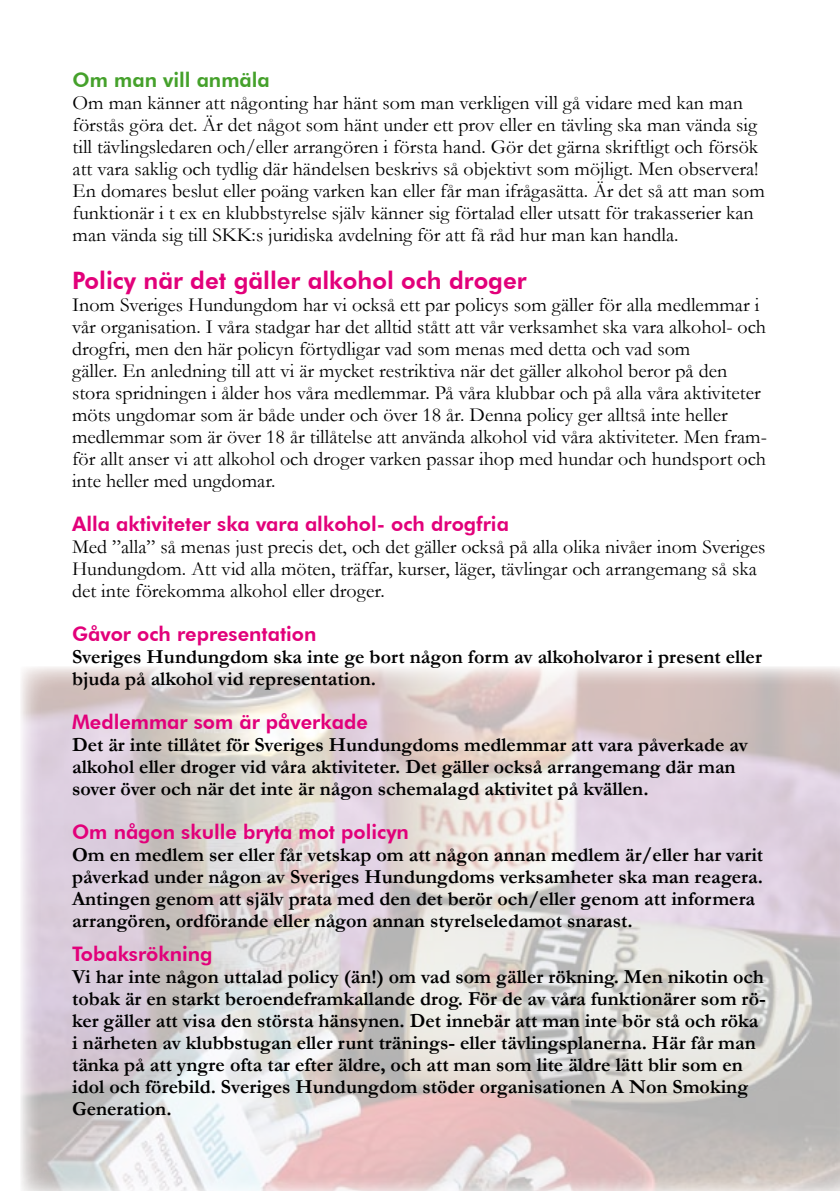
<style>
.page{position:relative;width:840px;height:1191px;background:#fff}
.page>*{position:absolute;margin:0;border:0;box-sizing:border-box;transform-origin:0 0}
.t1{font:800 24px "Futura BT";color:#e2007a}
.t2{font:20px/22px "Garamond";color:#000}
.t3{font:700 20px/22px "Garamond";color:#000}
.t4{font:800 20px "Futura BT";color:#e2007a}
.t5{font:800 20px "Futura BT";color:#45a12b}
</style>
<div class="page">
<img style="left:21px;top:667px;width:818px;height:524px">
<p class="t5" style="left:73px;top:68px;width:198px">Om man vill anmäla</p>
<p class="t2" style="left:73px;top:91px;width:693px">Om man känner att någonting har hänt som man verkligen vill gå vidare med kan man förstås göra det. Är det något som hänt under ett prov eller en tävling ska man vända sig till tävlingsledaren och/eller arrangören i första hand. Gör det gärna skriftligt och försök att vara saklig och tydlig där händelsen beskrivs så objektivt som möjligt. Men observera!<br>En domares beslut eller poäng varken kan eller får man ifrågasätta. Är det så att man som funktionär i t ex en klubbstyrelse själv känner sig förtalad eller utsatt för trakasserier kan man vända sig till SKK:s juridiska avdelning för att få råd hur man kan handla.</p>
<p class="t1" style="left:72px;top:266px;width:456px">Policy när det gäller alkohol och droger</p>
<p class="t2" style="left:72px;top:293px;width:696px">Inom Sveriges Hundungdom har vi också ett par policys som gäller för alla medlemmar i vår organisation. I våra stadgar har det alltid stått att vår verksamhet ska vara alkohol- och drogfri, men den här policyn förtydligar vad som menas med detta och vad som<br>gäller. En anledning till att vi är mycket restriktiva när det gäller alkohol beror på den stora spridningen i ålder hos våra medlemmar. På våra klubbar och på alla våra aktiviteter möts ungdomar som är både under och över 18 år. Denna policy ger alltså inte heller medlemmar som är över 18 år tillåtelse att använda alkohol vid våra aktiviteter. Men fram&shy;för allt anser vi att alkohol och droger varken passar ihop med hundar och hundsport och inte heller med ungdomar.</p>
<p class="t4" style="left:72px;top:512px;width:438px">Alla aktiviteter ska vara alkohol- och drogfria</p>
<p class="t2" style="left:72px;top:535px;width:694px">Med ”alla” så menas just precis det, och det gäller också på alla olika nivåer inom Sveriges<br>Hundungdom. Att vid alla möten, träffar, kurser, läger, tävlingar och arrangemang så ska det inte förekomma alkohol eller droger.</p>
<p class="t4" style="left:72px;top:622px;width:246px">Gåvor och representation</p>
<p class="t3" style="left:72px;top:646px;width:691px">Sveriges Hundungdom ska inte ge bort någon form av alkoholvaror i present eller bjuda på alkohol vid representation.</p>
<p class="t4" style="left:72px;top:710px;width:297px">Medlemmar som är påverkade</p>
<p class="t3" style="left:72px;top:734px;width:677px">Det är inte tillåtet för Sveriges Hundungdoms medlemmar att vara påverkade av alkohol eller droger vid våra aktiviteter. Det gäller också arrangemang där man sover över och när det inte är någon schemalagd aktivitet på kvällen.</p>
<p class="t4" style="left:72px;top:820px;width:338px">Om någon skulle bryta mot policyn</p>
<p class="t3" style="left:72px;top:844px;width:692px">Om en medlem ser eller får vetskap om att någon annan medlem är/eller har varit påverkad under någon av Sveriges Hundungdoms verksamheter ska man reagera.<br>Antingen genom att själv prata med den det berör och/eller genom att informera arrangören, ordförande eller någon annan styrelseledamot snarast.</p>
<p class="t4" style="left:72px;top:942px;width:142px">Tobaksrökning</p>
<p class="t3" style="left:72px;top:966px;width:694px">Vi har inte någon uttalad policy (än!) om vad som gäller rökning. Men nikotin och tobak är en starkt beroendeframkallande drog. För de av våra funktionärer som rö&shy;ker gäller att visa den största hänsynen. Det innebär att man inte bör stå och röka i närheten av klubbstugan eller runt tränings- eller tävlingsplanerna. Här får man tänka på att yngre ofta tar efter äldre, och att man som lite äldre lätt blir som en idol och förebild. Sveriges Hundungdom stöder organisationen A Non Smoking Generation.</p>
</div>
